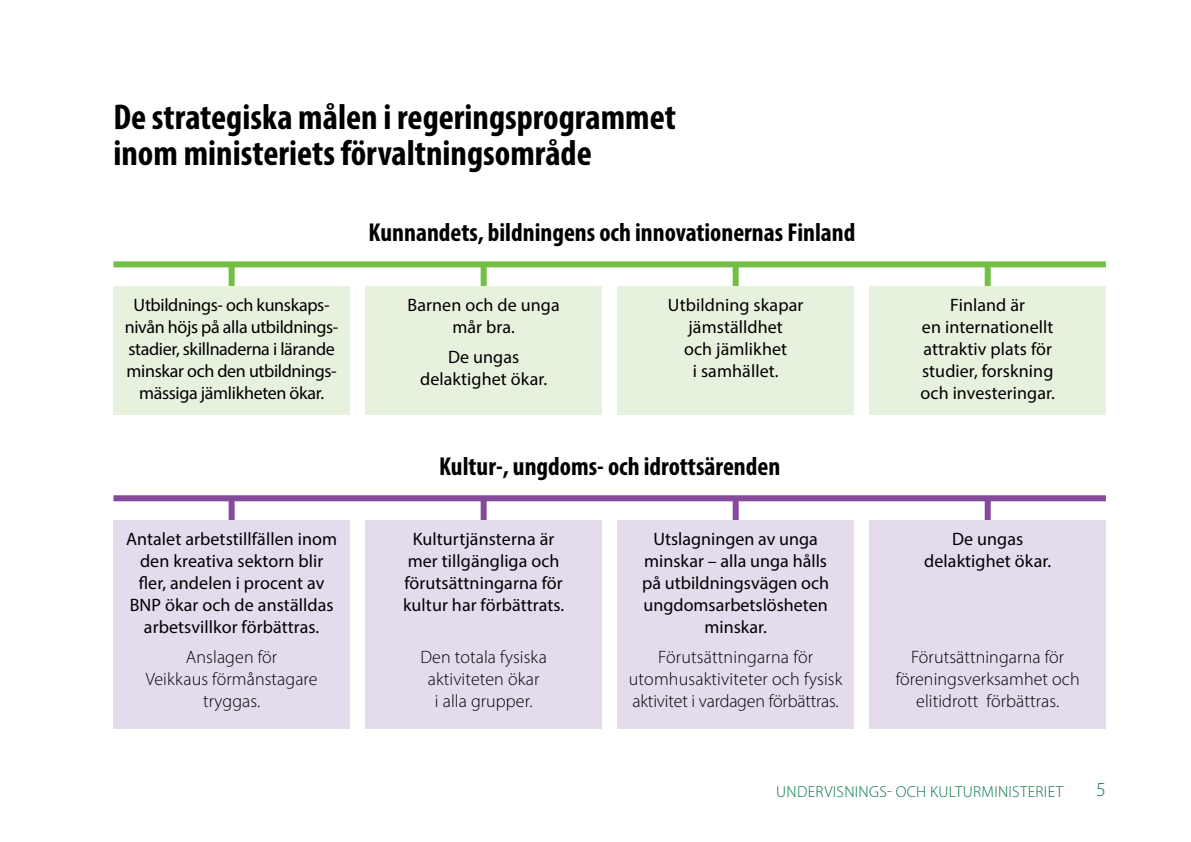
<style>
.page{position:relative;width:1191px;height:842px;background:#fff}
.page>*{position:absolute;margin:0;border:0;box-sizing:border-box;transform-origin:0 0}
.Kappaleotsikko_taso{font:700 condensed 36px/36px "Myriad Pro";color:#000}
.Väliotsikko__Cond_Bo{font:700 condensed 26px "Myriad Pro";color:#000}
.t1{font:300 20px "Myriad Pro";color:#007943}
.Leipis__graafi_9pt{font:18px/22px "Myriad Pro";letter-spacing:.005em;color:#000;text-align:center}
.Leipis__graafi_9pt-2{font:300 18px/22px "Myriad Pro";letter-spacing:.005em;color:#000;text-align:center}
.Leipis__graafi_9pt-3{font:18px/22px "Myriad Pro";letter-spacing:-.02em;color:#000;text-align:center}
.t2{font:300 16px "Myriad Pro";letter-spacing:.02em;color:#007943}
</style>
<div class="page">
<div style="left:113px;top:261px;width:993px;height:6px;background:#72bf44"></div>
<div style="left:480px;top:264px;width:6px;height:26px;background:#72bf44"></div>
<div style="left:229px;top:264px;width:6px;height:26px;background:#72bf44"></div>
<div style="left:984px;top:263px;width:6px;height:26px;background:#72bf44"></div>
<div style="left:732px;top:264px;width:6px;height:26px;background:#72bf44"></div>
<div style="left:113px;top:286px;width:237px;height:128px;background:#e7f2de"></div>
<div style="left:365px;top:286px;width:237px;height:129px;background:#e7f2de"></div>
<div style="left:617px;top:286px;width:237px;height:128px;background:#e7f2de"></div>
<div style="left:869px;top:286px;width:237px;height:128px;background:#e7f2de"></div>
<div style="left:113px;top:495px;width:993px;height:6px;background:#87499c"></div>
<div style="left:480px;top:498px;width:6px;height:26px;background:#87499c"></div>
<div style="left:229px;top:498px;width:6px;height:26px;background:#87499c"></div>
<div style="left:984px;top:497px;width:6px;height:26px;background:#87499c"></div>
<div style="left:732px;top:498px;width:6px;height:26px;background:#87499c"></div>
<div style="left:113px;top:520px;width:237px;height:209px;background:#e4dbed"></div>
<div style="left:365px;top:520px;width:237px;height:209px;background:#e4dbed"></div>
<div style="left:617px;top:520px;width:237px;height:209px;background:#e4dbed"></div>
<div style="left:869px;top:520px;width:237px;height:209px;background:#e4dbed"></div>
<h1 class="Kappaleotsikko_taso" style="left:113px;top:98px;width:564px">De strategiska målen i regeringsprogrammet inom ministeriets förvaltningsområde</h1>
<h3 class="Väliotsikko__Cond_Bo" style="left:368px;top:216px;width:488px">Kunnandets, bildningens och innovationernas Finland</h3>
<p class="Leipis__graafi_9pt-3" style="left:125px;top:293px;width:215px">Utbildnings- och kunskaps&shy;nivån höjs på alla utbildnings&shy;stadier, skillnaderna i lärande minskar och den utbildnings&shy;mässiga jämlikheten ökar.</p>
<p class="Leipis__graafi_9pt" style="left:407px;top:293px;width:154px">Barnen och de unga mår bra.</p>
<p class="Leipis__graafi_9pt" style="left:420px;top:346px;width:128px">De ungas delaktighet ökar.</p>
<p class="Leipis__graafi_9pt" style="left:668px;top:293px;width:137px">Utbildning skapar jämställdhet<br>och jämlikhet<br>i samhället.</p>
<p class="Leipis__graafi_9pt" style="left:920px;top:293px;width:136px">Finland är<br>en internationellt attraktiv plats för studier, forskning och investeringar.</p>
<p class="Leipis__graafi_9pt" style="left:126px;top:527px;width:213px">Antalet arbetstillfällen inom den kreativa sektorn blir fler, andelen i procent av<br>BNP ökar och de anställdas arbetsvillkor förbättras.</p>
<p class="Leipis__graafi_9pt-2" style="left:146px;top:646px;width:173px">Anslagen för<br>Veikkaus förmånstagare tryggas.</p>
<h3 class="Väliotsikko__Cond_Bo" style="left:439px;top:450px;width:343px">Kultur-, ungdoms- och idrottsärenden</h3>
<p class="Leipis__graafi_9pt" style="left:403px;top:527px;width:163px">Kulturtjänsterna är mer tillgängliga och förutsättningarna för kultur har förbättrats.</p>
<p class="Leipis__graafi_9pt-2" style="left:420px;top:646px;width:128px">Den totala fysiska aktiviteten ökar<br>i alla grupper.</p>
<p class="Leipis__graafi_9pt" style="left:642px;top:527px;width:188px">Utslagningen av unga minskar – alla unga hålls på utbildningsvägen och ungdomsarbetslösheten minskar.</p>
<p class="Leipis__graafi_9pt-2" style="left:629px;top:646px;width:215px">Förutsättningarna för utomhusaktiviteter och fysisk aktivitet i vardagen förbättras.</p>
<p class="Leipis__graafi_9pt" style="left:924px;top:527px;width:128px">De ungas delaktighet ökar.</p>
<p class="Leipis__graafi_9pt-2" style="left:895px;top:646px;width:185px">Förutsättningarna för föreningsverksamhet och elitidrott förbättras.</p>
<p class="t2" style="left:776px;top:782px;width:288px">UNDERVISNINGS- OCH KULTURMINISTERIET</p>
<p class="t1" style="left:1096px;top:777px;width:11px">5</p>
</div>
